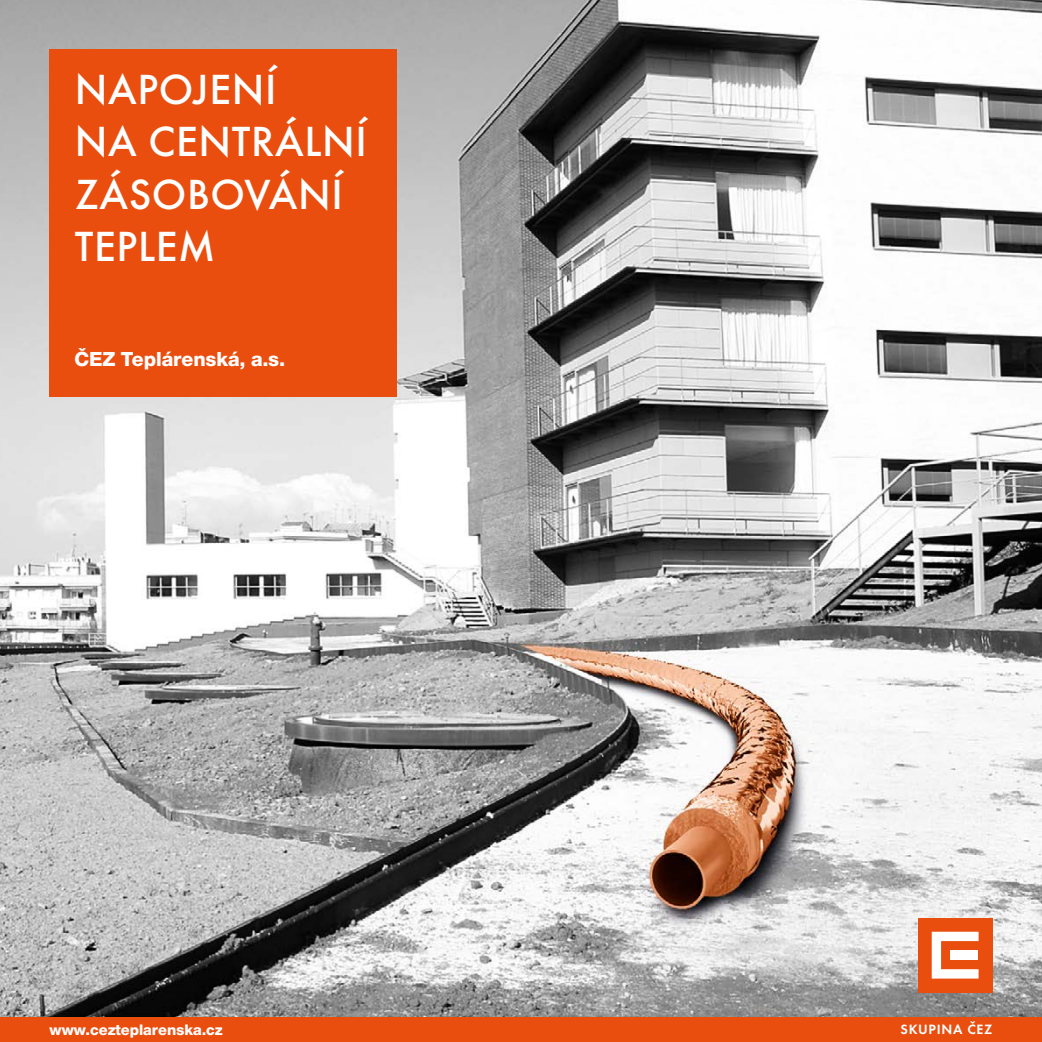
<style>
.page{position:relative;width:1042px;height:1042px;background:#fff}
.page>*{position:absolute;margin:0;border:0;box-sizing:border-box;transform-origin:0 0}
.t1{font:500 43.75px/52.5px "Futura CEZOT";letter-spacing:.015em;color:#fff}
.t2{font:800 21px "Nimbus CEZOT";color:#fff}
.t3{font:800 15.75px "Nimbus CEZOT";color:#fff}
.t4{font:600 14px "Futura CEZOT";letter-spacing:.05em;color:#fff}
</style>
<div class="page">
<img style="left:0;top:0;width:1042px;height:1017px">
<div style="left:0;top:1017px;width:1042px;height:25px;background:#e94e0f"></div>
<div style="left:918px;top:918px;width:74px;height:74px;background:#e94e0f"></div>
<svg style="left:931px;top:931px;width:47px;height:47px"></svg>
<div style="left:950px;top:950px;width:28px;height:10px;background:#fff"></div>
<div style="left:50px;top:50px;width:347px;height:347px;background:#e94e0f"></div>
<p class="t1" style="left:75px;top:63px;width:294px">NAPOJENÍ<br>NA CENTRÁLNÍ<br>ZÁSOBOVÁNÍ<br>TEPLEM</p>
<p class="t2" style="left:74px;top:347px;width:212px">ČEZ Teplárenská, a.s.</p>
<p class="t3" style="left:50px;top:1020px;width:175px">www.cezteplarenska.cz</p>
<p class="t4" style="left:900px;top:1021px;width:93px">SKUPINA ČEZ</p>
</div>
